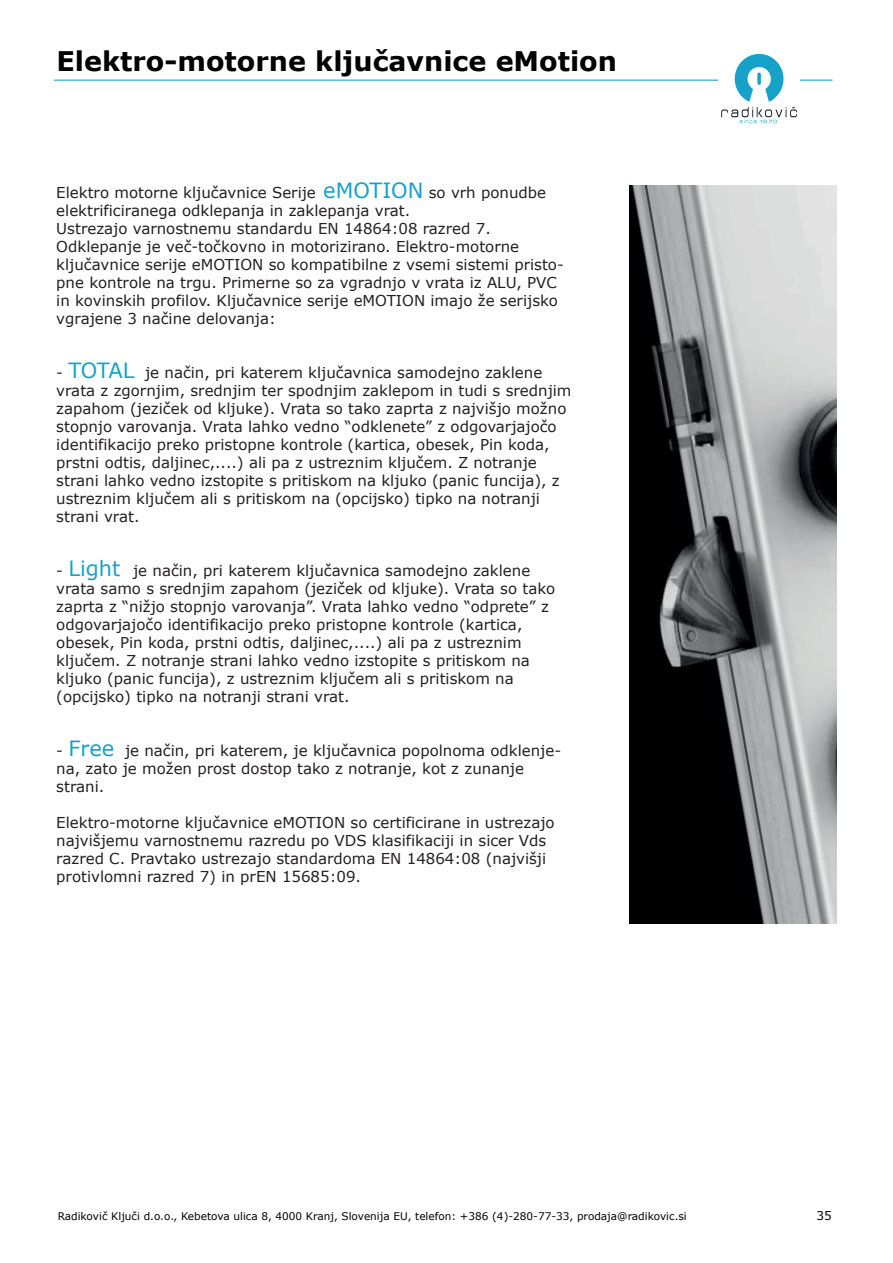
<style>
.page{position:relative;width:893px;height:1263px;background:#fff}
.page>*{position:absolute;margin:0;border:0;box-sizing:border-box;transform-origin:0 0}
.t1{font:700 27px "Verdana";color:#000001}
.t2{font:15px/18px "Verdana";color:#231f20}
.t3{font:12px "Verdana";color:#000001}
.t4{font:10.5px "Verdana";color:#000001}
.s1{font-size:21px;color:#17a1ca}
</style>
<div class="page">
<img style="left:630px;top:186px;width:206px;height:737px">
<hr style="left:54px;top:79px;width:779px;height:2px;background:#57bbd5">
<img style="left:721px;top:53px;width:77px;height:71px">
<img style="left:719px;top:79px;width:81px;height:2px">
<h1 class="t1" style="left:57px;top:42px;width:562px">Elektro-motorne ključavnice eMotion</h1>
<p class="t2" style="left:56px;top:184px;width:509px">Elektro motorne ključavnice Serije <span class="s1">eMOTION</span> so vrh ponudbe elektrificiranega odklepanja in zaklepanja vrat.<br>Ustrezajo varnostnemu standardu EN 14864:08 razred 7.<br>Odklepanje je več-točkovno in motorizirano. Elektro-motorne ključavnice serije eMOTION so kompatibilne z vsemi sistemi pristo&shy;pne kontrole na trgu. Primerne so za vgradnjo v vrata iz ALU, PVC in kovinskih profilov. Ključavnice serije eMOTION imajo že serijsko vgrajene 3 načine delovanja:</p>
<p class="t2" style="left:56px;top:364px;width:517px">- <span class="s1">TOTAL</span> je način, pri katerem ključavnica samodejno zaklene vrata z zgornjim, srednjim ter spodnjim zaklepom in tudi s srednjim zapahom (jeziček od kljuke). Vrata so tako zaprta z najvišjo možno stopnjo varovanja. Vrata lahko vedno “odklenete” z odgovarjajočo identifikacijo preko pristopne kontrole (kartica, obesek, Pin koda, prstni odtis, daljinec,....) ali pa z ustreznim ključem. Z notranje strani lahko vedno izstopite s pritiskom na kljuko (panic funcija), z ustreznim ključem ali s pritiskom na (opcijsko) tipko na notranji strani vrat.</p>
<p class="t2" style="left:56px;top:562px;width:500px">- <span class="s1">Light</span> je način, pri katerem ključavnica samodejno zaklene vrata samo s srednjim zapahom (jeziček od kljuke). Vrata so tako zaprta z “nižjo stopnjo varovanja”. Vrata lahko vedno “odprete” z odgovarjajočo identifikacijo preko pristopne kontrole (kartica, obesek, Pin koda, prstni odtis, daljinec,....) ali pa z ustreznim ključem. Z notranje strani lahko vedno izstopite s pritiskom na kljuko (panic funcija), z ustreznim ključem ali s pritiskom na (opcijsko) tipko na notranji strani vrat.</p>
<p class="t2" style="left:56px;top:742px;width:506px">- <span class="s1">Free</span> je način, pri katerem, je ključavnica popolnoma odklenje&shy;na, zato je možen prost dostop tako z notranje, kot z zunanje strani.</p>
<p class="t2" style="left:56px;top:814px;width:500px">Elektro-motorne ključavnice eMOTION so certificirane in ustrezajo najvišjemu varnostnemu razredu po VDS klasifikaciji in sicer Vds razred C. Pravtako ustrezajo standardoma EN 14864:08 (najvišji protivlomni razred 7) in prEN 15685:09.</p>
<p class="t4" style="left:58px;top:1209px;width:631px">Radikovič Ključi d.o.o., Kebetova ulica 8, 4000 Kranj, Slovenija EU, telefon: +386 (4)-280-77-33, prodaja@radikovic.si</p>
<p class="t3" style="left:816px;top:1208px;width:17px">35</p>
</div>
